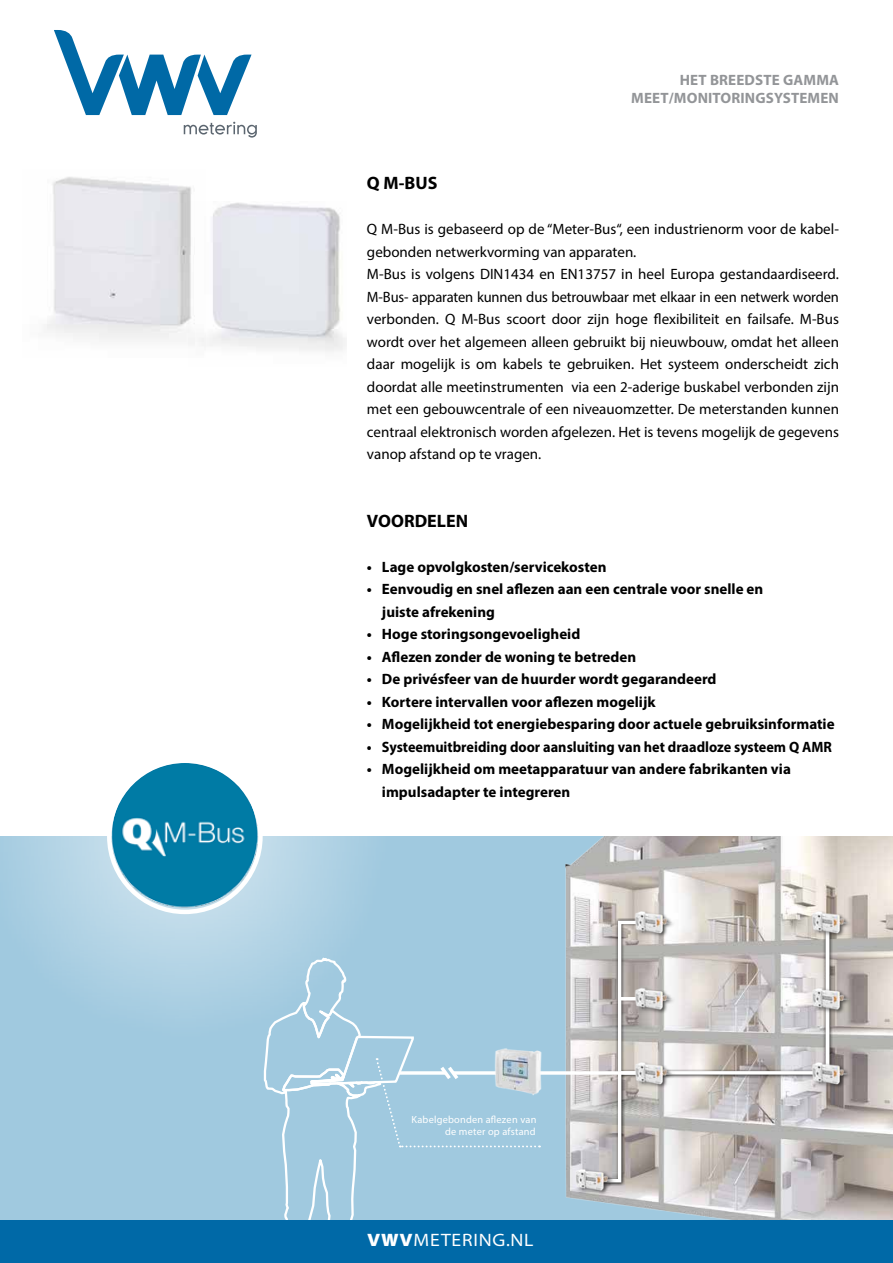
<style>
.page{position:relative;width:893px;height:1263px;background:#fff}
.page>*{position:absolute;margin:0;border:0;box-sizing:border-box;transform-origin:0 0}
.t1{font:700 18px "Myriad Pro";color:#000}
.t2{font:semi-expanded 18px "Myriad Pro";letter-spacing:.045em;color:#fff}
.t3{font:15px/22.5px "Myriad Pro";color:#000}
.t4{font:700 15px/22.5px "Myriad Pro";color:#000}
.t5{font:700 15px "Myriad Pro";color:#000;scale:.95 1}
.t6{font:700 15px/18px "Myriad Pro";letter-spacing:.01em;color:#939598;text-align:right}
.t7{font:italic 300 10.35px/12.5px "Helvetica Neue LT Pro";letter-spacing:.02em;color:#fff;text-align:right}
.s1{font-weight:900}
</style>
<div class="page">
<svg style="left:184px;top:122px;width:73px;height:16px"></svg>
<svg style="left:54px;top:30px;width:198px;height:85px"></svg>
<div style="left:0;top:1219px;width:893px;height:44px;background:#0069a7"></div>
<img style="left:47px;top:177px;width:144px;height:167px">
<img style="left:189px;top:201px;width:157px;height:151px">
<div style="left:0;top:836px;width:893px;height:383px;background:#a0c9df"></div>
<img style="left:565px;top:836px;width:328px;height:383px">
<svg style="left:596px;top:919px;width:237px;height:265px"></svg>
<svg style="left:549px;top:1071px;width:80px;height:4px"></svg>
<svg style="left:263px;top:1036px;width:277px;height:183px"></svg>
<hr style="left:621px;top:997px;width:16px;height:3px;background:#fff">
<img style="left:490px;top:1041px;width:59px;height:60px">
<div style="left:635px;top:910px;width:41px;height:29px;background:#fcfcfc"></div>
<img style="left:629px;top:901px;width:43px;height:42px">
<svg style="left:849px;top:910px;width:5px;height:29px"></svg>
<img style="left:806px;top:901px;width:43px;height:42px">
<div style="left:635px;top:986px;width:41px;height:29px;background:#f3f3f3"></div>
<img style="left:629px;top:977px;width:43px;height:43px">
<svg style="left:849px;top:986px;width:5px;height:29px"></svg>
<img style="left:806px;top:977px;width:43px;height:43px">
<svg style="left:672px;top:1061px;width:4px;height:28px"></svg>
<img style="left:629px;top:1052px;width:43px;height:42px">
<div style="left:812px;top:1061px;width:42px;height:28px;background:linear-gradient(to bottom,#928888,#968c8a)"></div>
<img style="left:806px;top:1052px;width:43px;height:42px">
<svg style="left:612px;top:1167px;width:5px;height:29px"></svg>
<img style="left:570px;top:1158px;width:42px;height:43px">
<div style="left:0;top:631px;width:391px;height:411px;background:#fff;opacity:.75"></div>
<img style="left:109px;top:761px;width:151px;height:150px">
<div style="left:107px;top:758px;width:156px;height:156px;border:4px solid #fff;border-radius:50%"></div>
<p class="t6" style="left:631px;top:71px;width:209px">HET BREEDSTE GAMMA<br>MEET/MONITORINGSYSTEMEN</p>
<p class="t1" style="left:367px;top:171px;width:72px">Q M-BUS</p>
<p class="t3" style="left:367px;top:217px;width:474px">Q M-Bus is gebaseerd op de “Meter-Bus“, een industrienorm voor de kabel&shy;gebonden netwerkvorming van apparaten.<br>M-Bus is volgens DIN1434 en EN13757 in heel Europa gestandaardiseerd.<br>M-Bus- apparaten kunnen dus betrouwbaar met elkaar in een netwerk worden verbonden. Q M-Bus scoort door zijn hoge flexibiliteit en failsafe. M-Bus wordt over het algemeen alleen gebruikt bij nieuwbouw, omdat het alleen daar mogelijk is om kabels te gebruiken. Het systeem onderscheidt zich doordat alle meetinstrumenten via een 2-aderige buskabel verbonden zijn met een gebouwcentrale of een niveauomzetter. De meterstanden kunnen centraal elektronisch worden afgelezen. Het is tevens mogelijk de gegevens vanop afstand op te vragen.</p>
<p class="t1" style="left:367px;top:509px;width:103px">VOORDELEN</p>
<p class="t4" style="left:367px;top:555px;width:241px">• Lage opvolgkosten/servicekosten</p>
<p class="t4" style="left:382px;top:577px;width:383px;text-indent:-15px">• Eenvoudig en snel aflezen aan een centrale voor snelle en juiste afrekening</p>
<p class="t4" style="left:367px;top:622px;width:215px">• Hoge storingsongevoeligheid</p>
<p class="t4" style="left:367px;top:645px;width:271px">• Aflezen zonder de woning te betreden</p>
<p class="t4" style="left:367px;top:667px;width:351px">• De privésfeer van de huurder wordt gegarandeerd</p>
<p class="t4" style="left:367px;top:690px;width:290px">• Kortere intervallen voor aflezen mogelijk</p>
<p class="t4" style="left:367px;top:712px;width:469px">• Mogelijkheid tot energiebesparing door actuele gebruiksinformatie</p>
<p class="t5" style="left:367px;top:737px;width:491px">• Systeemuitbreiding door aansluiting van het draadloze systeem Q AMR</p>
<p class="t4" style="left:382px;top:757px;width:410px;text-indent:-15px">• Mogelijkheid om meetapparatuur van andere fabrikanten via impulsadapter te integreren</p>
<p class="t7" style="left:412px;top:1113px;width:126px">Kabelgebonden aflezen van de meter op afstand</p>
<p class="t2" style="left:367px;top:1230px;width:168px"><span class="s1">VWV</span>METERING.NL</p>
</div>
